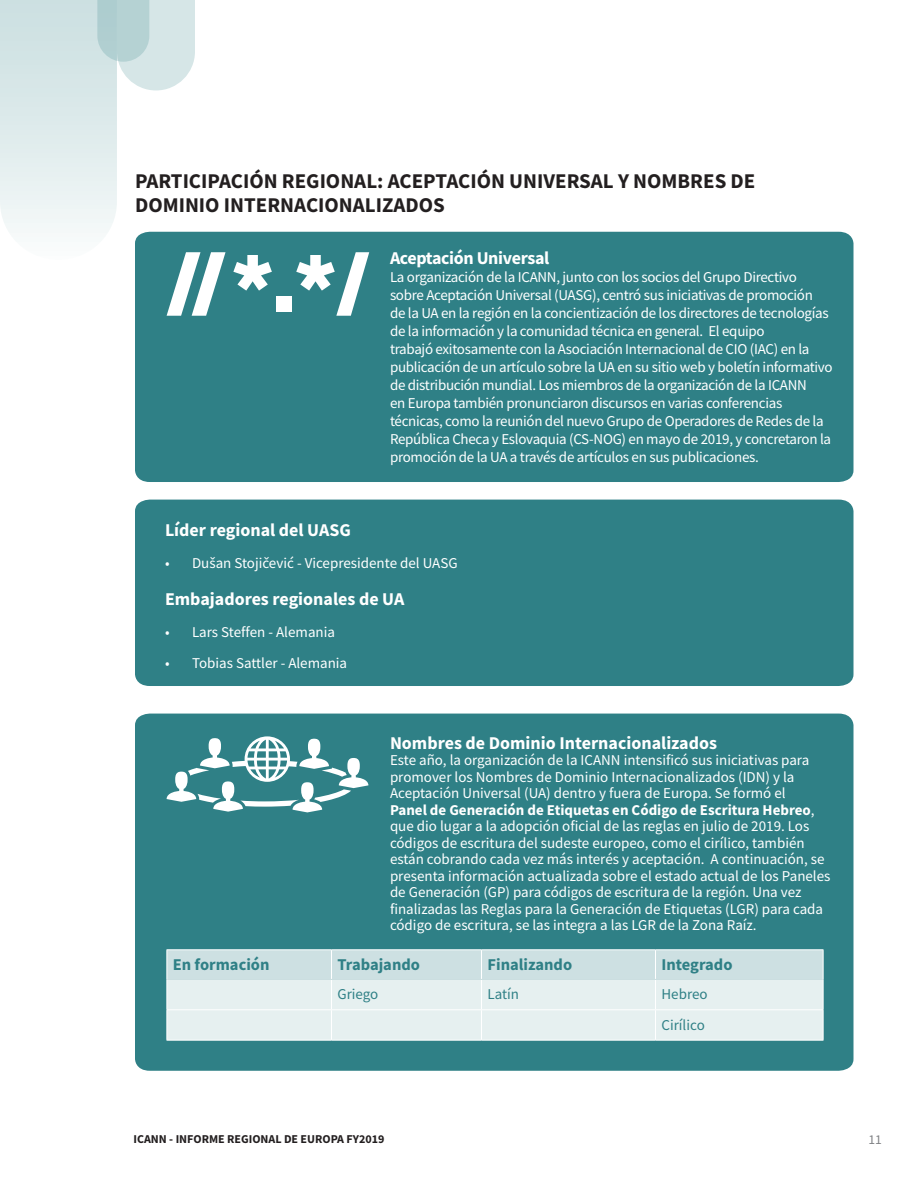
<style>
.page{position:relative;width:918px;height:1188px;background:#fff}
.page>*{position:absolute;margin:0;border:0;box-sizing:border-box;transform-origin:0 0}
.t1{font:700 21px/24px "Source Sans Pro";color:#231f20}
.t2{font:700 18px "Source Sans Pro";color:#fff}
.t3{font:700 18px "Source Sans Pro";letter-spacing:-.02em;color:#fff}
.t4{font:700 16.5px "Source Sans Pro";color:#2f8086}
.t5{font:15px/16.5px "Source Sans Pro";color:#fff}
.t6{font:15px/18px "Source Sans Pro";letter-spacing:-.02em;color:#fff}
.t7{font:15px/30.3px "Source Sans Pro";color:#2f8086}
.t8{font:13.5px "Source Sans Pro";color:#808285}
.t9{font:700 12px "Source Sans Pro";color:#231f20}
.s1{font-weight:700}
</style>
<div class="page">
<div style="left:135px;top:232px;width:719px;height:250px;background:#2f8086"></div>
<div style="left:135px;top:500px;width:719px;height:186px;background:#2f8086"></div>
<svg style="left:233px;top:255px;width:39px;height:36px"></svg>
<div style="left:276px;top:297px;width:16px;height:15px;background:#fff"></div>
<svg style="left:0;top:0;width:226px;height:316px"></svg>
<svg style="left:296px;top:252px;width:73px;height:64px"></svg>
<div style="left:135px;top:714px;width:719px;height:357px;background:#2f8086"></div>
<svg style="left:167px;top:736px;width:201px;height:76px"></svg>
<hr style="left:166px;top:949px;width:166px;height:1px;background:#fff">
<hr style="left:332px;top:949px;width:150px;height:1px;background:#fff">
<hr style="left:482px;top:949px;width:174px;height:1px;background:#fff">
<hr style="left:656px;top:949px;width:168px;height:1px;background:#fff">
<svg style="left:166px;top:950px;width:658px;height:90px;background:#ddeaeb"></svg>
<hr style="left:166px;top:979px;width:1px;height:30px;background:#fff">
<hr style="left:823px;top:979px;width:1px;height:30px;background:#fff">
<hr style="left:166px;top:1009px;width:166px;height:1px;background:#fff">
<hr style="left:166px;top:1010px;width:1px;height:30px;background:#fff">
<hr style="left:332px;top:1009px;width:150px;height:1px;background:#fff">
<hr style="left:482px;top:1009px;width:174px;height:1px;background:#fff">
<hr style="left:656px;top:1009px;width:168px;height:1px;background:#fff">
<hr style="left:823px;top:1010px;width:1px;height:30px;background:#fff">
<hr style="left:166px;top:1040px;width:166px;height:1px;background:#fff">
<hr style="left:332px;top:1040px;width:150px;height:1px;background:#fff">
<hr style="left:482px;top:1040px;width:174px;height:1px;background:#fff">
<hr style="left:656px;top:1040px;width:168px;height:1px;background:#fff">
<h1 class="t1" style="left:135px;top:169px;width:622px">PARTICIPACIÓN REGIONAL: ACEPTACIÓN UNIVERSAL Y NOMBRES DE<br>DOMINIO INTERNACIONALIZADOS</h1>
<p class="t3" style="left:390px;top:246px;width:161px">Aceptación Universal</p>
<p class="t6" style="left:390px;top:268px;width:444px">La organización de la ICANN, junto con los socios del Grupo Directivo sobre Aceptación Universal (UASG), centró sus iniciativas de promoción<br>de la UA en la región en la concientización de los directores de tecnologías de la información y la comunidad técnica en general. El equipo<br>trabajó exitosamente con la Asociación Internacional de CIO (IAC) en la publicación de un artículo sobre la UA en su sitio web y boletín informativo de distribución mundial. Los miembros de la organización de la ICANN<br>en Europa también pronunciaron discursos en varias conferencias técnicas, como la reunión del nuevo Grupo de Operadores de Redes de la República Checa y Eslovaquia (CS-NOG) en mayo de 2019, y concretaron la promoción de la UA a través de artículos en sus publicaciones.</p>
<p class="t2" style="left:165px;top:518px;width:187px">Líder regional del UASG</p>
<p class="t5" style="left:165px;top:555px;width:294px">• Dušan Stojičević - Vicepresidente del UASG</p>
<p class="t2" style="left:165px;top:587px;width:241px">Embajadores regionales de UA</p>
<p class="t5" style="left:165px;top:624px;width:172px">• Lars Steffen - Alemania</p>
<p class="t5" style="left:165px;top:655px;width:184px">• Tobias Sattler - Alemania</p>
<p class="t2" style="left:390px;top:731px;width:329px">Nombres de Dominio Internacionalizados</p>
<p class="t5" style="left:390px;top:752px;width:442px">Este año, la organización de la ICANN intensificó sus iniciativas para promover los Nombres de Dominio Internacionalizados (IDN) y la Aceptación Universal (UA) dentro y fuera de Europa. Se formó el<br><span class="s1">Panel de Generación de Etiquetas en Código de Escritura Hebreo</span>, que dio lugar a la adopción oficial de las reglas en julio de 2019. Los códigos de escritura del sudeste europeo, como el cirílico, también están cobrando cada vez más interés y aceptación. A continuación, se presenta información actualizada sobre el estado actual de los Paneles de Generación (GP) para códigos de escritura de la región. Una vez finalizadas las Reglas para la Generación de Etiquetas (LGR) para cada código de escritura, se las integra a las LGR de la Zona Raíz.</p>
<p class="t4" style="left:173px;top:953px;width:98px">En formación</p>
<p class="t4" style="left:337px;top:953px;width:84px">Trabajando</p>
<p class="t4" style="left:487px;top:953px;width:86px">Finalizando</p>
<p class="t4" style="left:661px;top:953px;width:73px">Integrado</p>
<p class="t7" style="left:338px;top:979px;width:42px">Griego</p>
<p class="t7" style="left:488px;top:979px;width:33px">Latín</p>
<p class="t7" style="left:662px;top:979px;width:48px">Hebreo<br>Cirílico</p>
<p class="t9" style="left:134px;top:1131px;width:252px">ICANN - INFORME REGIONAL DE EUROPA FY2019</p>
<p class="t8" style="left:869px;top:1131px;width:15px">11</p>
</div>
